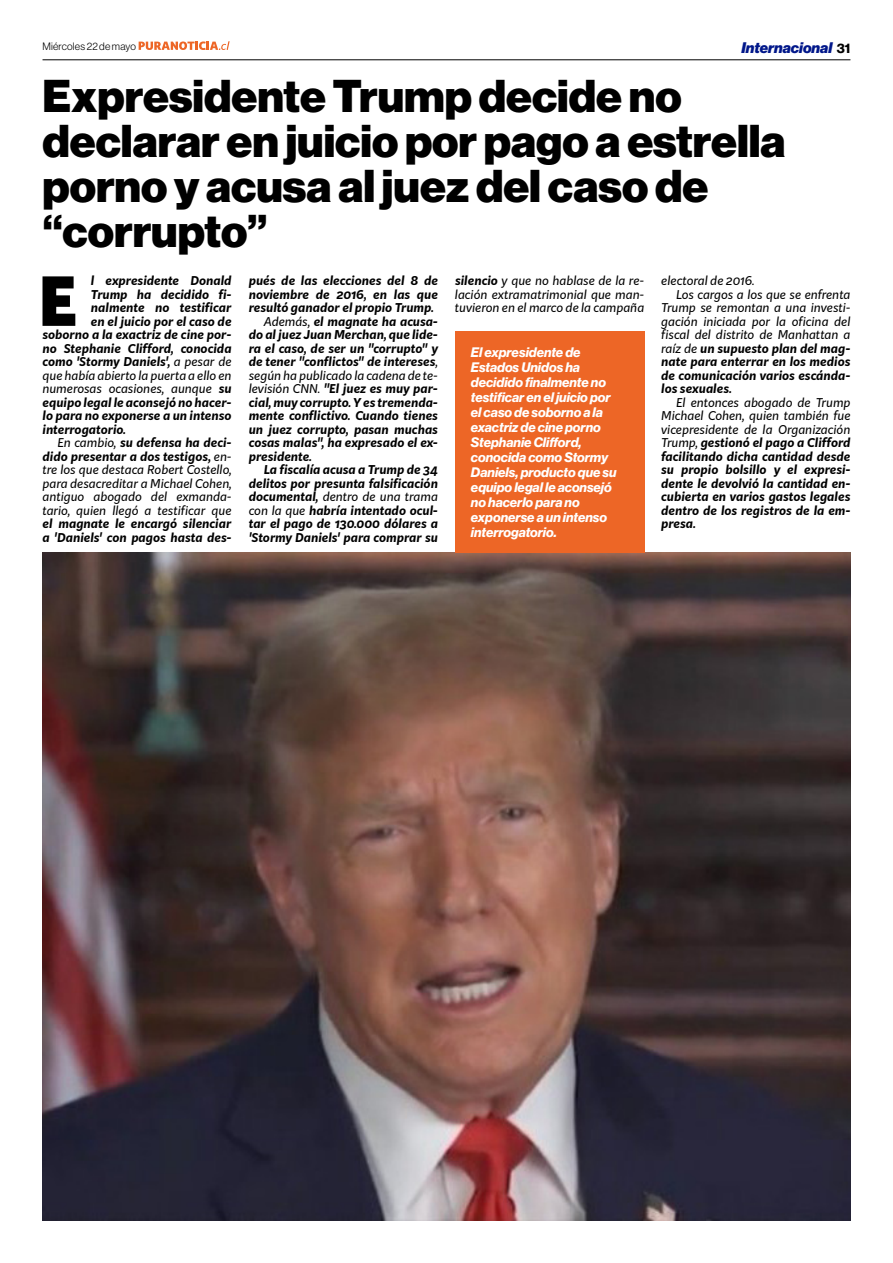
<style>
.page{position:relative;width:893px;height:1263px;background:#fff}
.page>*{position:absolute;margin:0;border:0;box-sizing:border-box;transform-origin:0 0}
.t1{font:900 66.3px "Kit Sans";color:#000}
.t2{font:45px/45px "N Haas Grotesk DS Pro 95 Blk";color:#000}
.t3{font:15px "N Haas Grotesk DS Pro 96 Blk It";color:#00178a}
.t4{font:13.5px/15px "N Haas Grotesk DS Pro 76 Bd It";color:#fff}
.t5{font:italic 700 12px/13.5px "Kit Sans";color:#000}
.t6{font:italic 12px/13.5px "Kit Sans";color:#000;text-align:justify}
.t7{font:10.5px "N Haas Grotesk DS Pro 45 Lt";letter-spacing:.02em;color:#000}
.s1{font-family:"N Haas Grotesk DS Pro 75 Bd";font-size:13.5px;color:#000}
.s2{font-weight:400}
.s3{font-weight:700}
</style>
<div class="page">
<hr style="left:43px;top:59px;width:807px;height:1px;background:#000">
<img style="left:43px;top:553px;width:807px;height:667px">
<div style="left:455px;top:331px;width:189px;height:222px;background:#ed6626"></div>
<svg style="left:139px;top:41px;width:91px;height:9px"></svg>
<p class="t3" style="left:742px;top:39px;width:110px">Internacional <span class="s1">31</span></p>
<h2 class="t2" style="left:43px;top:74px;width:745px">Expresidente Trump decide no declarar en juicio por pago a estrella porno y acusa al juez del caso de “corrupto”</h2>
<p class="t5" style="left:249px;top:273px;width:191px">pués de las elecciones del 8 de</p>
<p class="t5" style="left:249px;top:287px;width:191px">noviembre de 2016, en las que</p>
<p class="t5" style="left:249px;top:300px;width:187px">resultó ganador el propio Trump.</p>
<p class="t5" style="left:264px;top:314px;width:176px"><span class="s2">Además,</span> el magnate ha acusa-</p>
<p class="t5" style="left:249px;top:327px;width:191px">do al juez Juan Merchan, que lide-</p>
<p class="t5" style="left:249px;top:341px;width:191px">ra el caso, de ser un "corrupto" y</p>
<p class="t5" style="left:249px;top:354px;width:191px">de tener "conflictos" de intereses<span class="s2">,</span></p>
<p class="t6" style="left:249px;top:368px;width:191px">según ha publicado la cadena de te-</p>
<p class="t5" style="left:249px;top:381px;width:191px"><span class="s2">levisión CNN.</span> "El juez es muy par-</p>
<p class="t5" style="left:249px;top:395px;width:191px">cial, muy corrupto. Y es tremenda-</p>
<p class="t5" style="left:249px;top:408px;width:191px">mente conflictivo. Cuando tienes</p>
<p class="t5" style="left:249px;top:422px;width:191px">un juez corrupto, pasan muchas</p>
<p class="t5" style="left:249px;top:435px;width:191px">cosas malas", ha expresado el ex-</p>
<p class="t5" style="left:249px;top:449px;width:65px">presidente.</p>
<p class="t5" style="left:264px;top:462px;width:176px">La fiscalía acusa a Trump de 34</p>
<p class="t5" style="left:249px;top:476px;width:191px">delitos por presunta falsificación</p>
<p class="t6" style="left:249px;top:489px;width:191px"><span class="s3">documental,</span> dentro de una trama</p>
<p class="t5" style="left:249px;top:503px;width:191px"><span class="s2">con la que</span> habría intentado ocul-</p>
<p class="t5" style="left:249px;top:516px;width:191px">tar el pago de 130.000 dólares a</p>
<p class="t5" style="left:249px;top:530px;width:191px">'Stormy Daniels' para comprar su</p>
<p class="t7" style="left:43px;top:40px;width:95px">Miércoles 22 de mayo</p>
<h1 class="t1" style="left:39px;top:241px;width:40px">E</h1>
<p class="t5" style="left:91px;top:273px;width:142px">l expresidente Donald</p>
<p class="t6" style="left:455px;top:273px;width:191px"><span class="s3">silencio</span> y que no hablase de la re&shy;lación extramatrimonial que man&shy;tuvieron en el marco de la campaña</p>
<p class="t6" style="left:661px;top:273px;width:95px">electoral de 2016.</p>
<p class="t5" style="left:91px;top:287px;width:142px">Trump ha decidido fi-</p>
<p class="t5" style="left:91px;top:300px;width:142px">nalmente no testificar</p>
<p class="t5" style="left:91px;top:314px;width:142px">en el juicio por el caso de</p>
<p class="t5" style="left:43px;top:327px;width:191px">soborno a la exactriz de cine por-</p>
<p class="t5" style="left:43px;top:341px;width:191px">no Stephanie Clifford, conocida</p>
<p class="t5" style="left:43px;top:354px;width:191px">como 'Stormy Daniels', <span class="s2">a pesar de</span></p>
<p class="t6" style="left:43px;top:368px;width:191px">que había abierto la puerta a ello en</p>
<p class="t6" style="left:43px;top:381px;width:191px">numerosas ocasiones, aunque <span class="s3">su</span></p>
<p class="t5" style="left:43px;top:395px;width:191px">equipo legal le aconsejó no hacer-</p>
<p class="t5" style="left:43px;top:408px;width:191px">lo para no exponerse a un intenso</p>
<p class="t5" style="left:43px;top:422px;width:85px">interrogatorio.</p>
<p class="t5" style="left:58px;top:435px;width:176px"><span class="s2">En cambio,</span> su defensa ha deci-</p>
<p class="t5" style="left:43px;top:449px;width:191px">dido presentar a dos testigos, <span class="s2">en-</span></p>
<p class="t6" style="left:43px;top:462px;width:191px">tre los que destaca Robert Costello,</p>
<p class="t6" style="left:43px;top:476px;width:191px">para desacreditar a Michael Cohen,</p>
<p class="t6" style="left:43px;top:489px;width:191px">antiguo abogado del exmanda-</p>
<p class="t6" style="left:43px;top:503px;width:191px">tario, quien llegó a testificar que</p>
<p class="t5" style="left:43px;top:516px;width:191px">el magnate le encargó silenciar a 'Daniels' con pagos hasta des-</p>
<p class="t6" style="left:676px;top:287px;width:176px">Los cargos a los que se enfrenta</p>
<p class="t6" style="left:661px;top:300px;width:191px">Trump se remontan a una investi-</p>
<p class="t6" style="left:661px;top:314px;width:191px">gación iniciada por la oficina del</p>
<p class="t6" style="left:661px;top:327px;width:191px">fiscal del distrito de Manhattan a</p>
<p class="t5" style="left:661px;top:341px;width:191px"><span class="s2">raíz de</span> un supuesto plan del mag-</p>
<p class="t5" style="left:661px;top:354px;width:191px">nate para enterrar en los medios</p>
<p class="t5" style="left:661px;top:368px;width:191px">de comunicación varios escánda-</p>
<p class="t5" style="left:661px;top:381px;width:72px">los sexuales.</p>
<p class="t5" style="left:661px;top:395px;width:191px;text-align:justify;text-indent:15px"><span class="s2">El entonces abogado de Trump Michael Cohen, quien también fue vicepresidente de la Organización Trump,</span> gestionó el pago a Clifford facilitando dicha cantidad desde su propio bolsillo y el expresi&shy;dente le devolvió la cantidad en&shy;cubierta en varios gastos legales dentro de los registros de la em&shy;presa.</p>
<p class="t4" style="left:471px;top:345px;width:147px">El expresidente de<br>Estados Unidos ha decidido finalmente no testificar en el juicio por el caso de soborno a la exactriz de cine porno<br>Stephanie Clifford, conocida como Stormy<br>Daniels, producto que su equipo legal le aconsejó no hacerlo para no exponerse a un intenso interrogatorio.</p>
</div>
